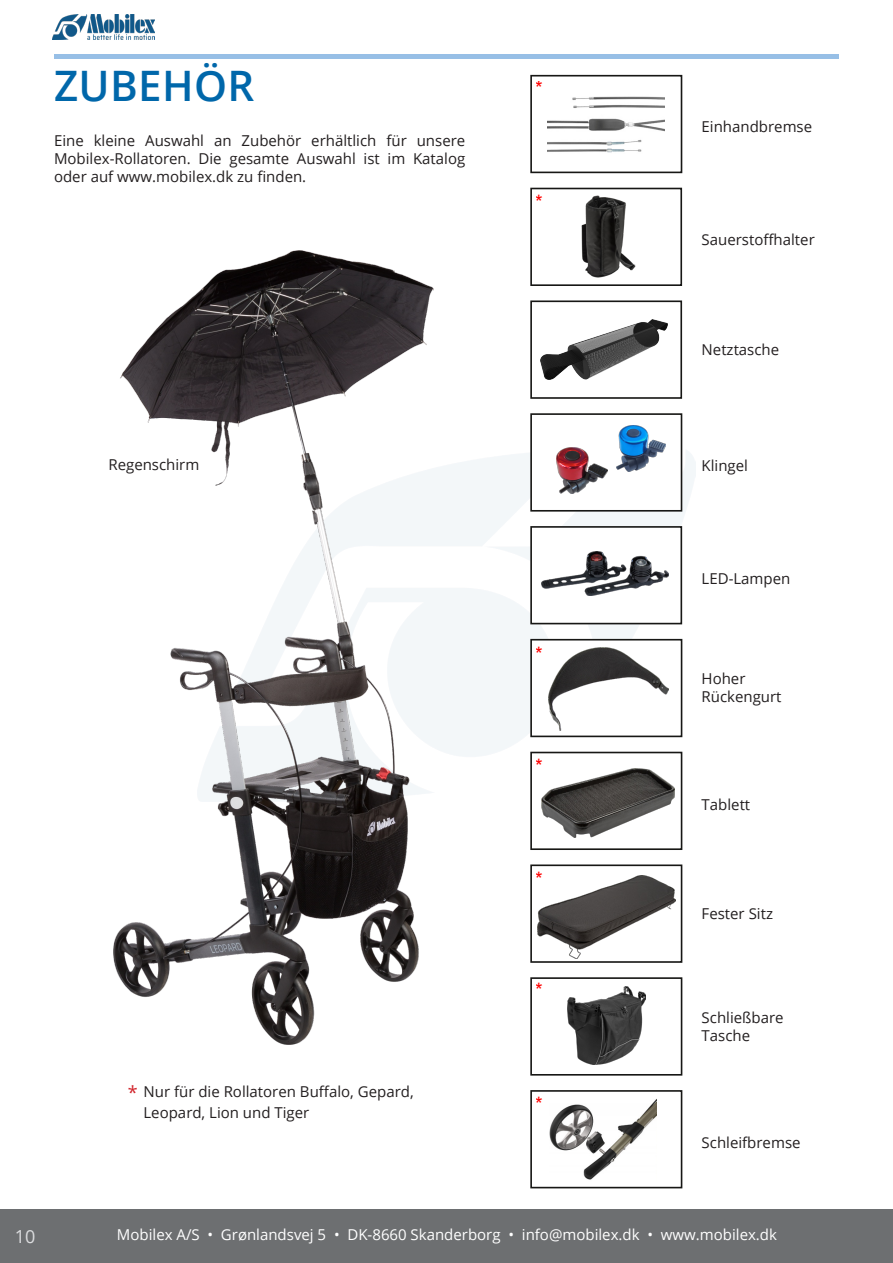
<style>
.page{position:relative;width:893px;height:1263px;background:#fff}
.page>*{position:absolute;margin:0;border:0;box-sizing:border-box;transform-origin:0 0}
.Header_1{font:600 42px "Open Sans";letter-spacing:.01em;color:#0067aa}
.t1{font:19.5px "Arial";color:#f00}
.t2{font:18px "Open Sans";color:#dcdddf}
.t3{font:18px "Open Sans";color:#d1232a}
.Text{font:15px/18px "Open Sans";color:#231f20}
.t4{font:15px "Open Sans";color:#fff}
</style>
<div class="page">
<img style="left:53px;top:15px;width:102px;height:24px">
<div style="left:0;top:1209px;width:893px;height:54px;background:#6d6f71"></div>
<img style="left:113px;top:251px;width:320px;height:794px">
<div style="left:530px;top:75px;width:152px;height:98px;background:#fff;border:2px solid #171715"></div>
<div style="left:530px;top:188px;width:152px;height:98px;background:#fff;border:2px solid #171715"></div>
<div style="left:530px;top:300px;width:152px;height:99px;background:#fff;border:2px solid #171715"></div>
<div style="left:530px;top:413px;width:152px;height:99px;background:#fff;border:2px solid #171715"></div>
<div style="left:530px;top:526px;width:152px;height:98px;background:#fff;border:2px solid #171715"></div>
<div style="left:530px;top:639px;width:152px;height:98px;background:#fff;border:2px solid #171715"></div>
<div style="left:530px;top:752px;width:152px;height:98px;background:#fff;border:2px solid #171715"></div>
<div style="left:530px;top:864px;width:152px;height:99px;background:#fff;border:2px solid #171715"></div>
<div style="left:530px;top:977px;width:152px;height:98px;background:#fff;border:2px solid #171715"></div>
<div style="left:530px;top:1090px;width:152px;height:98px;background:#fff;border:2px solid #171715"></div>
<img style="left:537px;top:875px;width:138px;height:83px">
<img style="left:549px;top:647px;width:119px;height:83px">
<img style="left:541px;top:552px;width:128px;height:44px">
<img style="left:616px;top:425px;width:50px;height:47px">
<img style="left:556px;top:448px;width:51px;height:46px">
<img style="left:568px;top:986px;width:78px;height:79px">
<img style="left:542px;top:768px;width:133px;height:70px">
<img style="left:547px;top:96px;width:118px;height:57px">
<img style="left:549px;top:1099px;width:108px;height:81px">
<img style="left:541px;top:320px;width:127px;height:60px">
<img style="left:582px;top:195px;width:53px;height:83px">
<hr style="left:54px;top:54px;width:785px;height:4px;background:#97bfe6">
<p class="Header_1" style="left:54px;top:57px;width:202px">ZUBEHÖR</p>
<p class="Text" style="left:54px;top:132px;width:413px;text-align:justify">Eine kleine Auswahl an Zubehör erhältlich für unsere Mobilex-Rollatoren. Die gesamte Auswahl ist im Katalog oder auf www.mobilex.dk zu finden.</p>
<h2 class="t1" style="left:536px;top:75px;width:9px">*</h2>
<h2 class="t1" style="left:536px;top:189px;width:9px">*</h2>
<p class="Text" style="left:108px;top:455px;width:92px">Regenschirm</p>
<p class="Text" style="left:144px;top:1080px;width:272px;line-height:21.6px">Nur für die Rollatoren Buffalo, Gepard,<br>Leopard, Lion und Tiger</p>
<p class="t3" style="left:128px;top:1080px;width:11px">*</p>
<h2 class="t1" style="left:536px;top:640px;width:9px">*</h2>
<h2 class="t1" style="left:536px;top:752px;width:9px">*</h2>
<h2 class="t1" style="left:536px;top:866px;width:9px">*</h2>
<h2 class="t1" style="left:536px;top:976px;width:9px">*</h2>
<h2 class="t1" style="left:536px;top:1090px;width:9px">*</h2>
<p class="Text" style="left:702px;top:117px;width:112px">Einhandbremse</p>
<p class="Text" style="left:702px;top:230px;width:115px">Sauerstoffhalter</p>
<p class="Text" style="left:702px;top:340px;width:79px">Netztasche</p>
<p class="Text" style="left:702px;top:456px;width:48px">Klingel</p>
<p class="Text" style="left:702px;top:569px;width:90px">LED-Lampen</p>
<p class="Text" style="left:702px;top:669px;width:81px">Hoher<br>Rückengurt</p>
<p class="Text" style="left:702px;top:795px;width:50px">Tablett</p>
<p class="Text" style="left:702px;top:904px;width:73px">Fester Sitz</p>
<p class="Text" style="left:702px;top:1008px;width:83px">Schließbare<br>Tasche</p>
<p class="Text" style="left:702px;top:1133px;width:100px">Schleifbremse</p>
<p class="t2" style="left:15px;top:1224px;width:22px">10</p>
<p class="t4" style="left:117px;top:1225px;width:662px">Mobilex A/S • Grønlandsvej 5 • DK-8660 Skanderborg • info@mobilex.dk • www.mobilex.dk</p>
</div>
